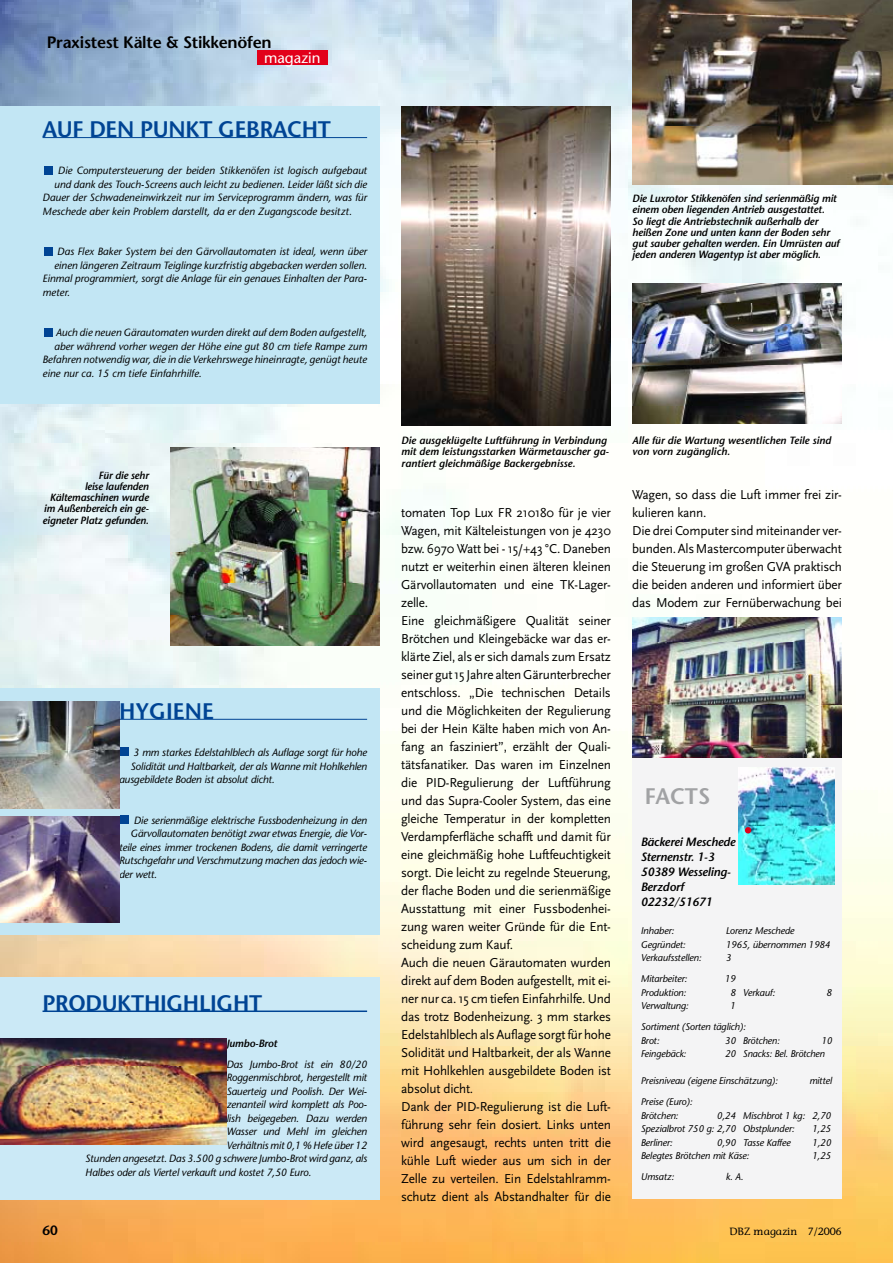
<style>
.page{position:relative;width:893px;height:1263px;background:#fff}
.page>*{position:absolute;margin:0;border:0;box-sizing:border-box;transform-origin:0 0}
.t1{font:600 22.5px "Stone Sans";letter-spacing:-.015em;color:#004494}
.t2{font:600 22.5px "Stone Sans";color:#a1a2a4}
.t3{font:600 16.5px "Stone Sans";letter-spacing:-.015em;color:#000}
.t4{font:15px "Stone Sans";color:#fff}
.t5{font:13.5px/18px "Scala Sans";letter-spacing:-.015em;color:#000}
.t6{font:600 13.5px "Stone Sans";color:#000}
.t7{font:italic 600 12px/15px "Stone Sans";letter-spacing:-.015em;color:#000}
.t8{font:italic 10.5px "Stone Sans";color:#000}
.t9{font:italic 600 10.5px/11.2px "Stone Sans";letter-spacing:-.015em;color:#000}
.t10{font:10.5px "Stone Informal";color:#000}
.t11{font:italic 9.75px/13.5px "Stone Sans";letter-spacing:-.015em;color:#000}
</style>
<div class="page">
<img style="left:0;top:0;width:893px;height:1263px">
<div style="left:257px;top:50px;width:70px;height:15px;background:#e2001a"></div>
<div style="left:0;top:106px;width:380px;height:298px;background:#c2e6f4"></div>
<div style="left:44px;top:166px;width:9px;height:8px;background:#004494"></div>
<div style="left:44px;top:247px;width:9px;height:8px;background:#004494"></div>
<div style="left:44px;top:328px;width:9px;height:8px;background:#004494"></div>
<hr style="left:43px;top:137px;width:324px;height:1px;background:#004494">
<img style="left:632px;top:617px;width:210px;height:142px">
<div style="left:632px;top:759px;width:210px;height:440px;background:#f4f4f5"></div>
<div style="left:0;top:688px;width:380px;height:246px;background:#c2e6f4"></div>
<div style="left:121px;top:747px;width:8px;height:9px;background:#004494"></div>
<div style="left:121px;top:815px;width:8px;height:8px;background:#004494"></div>
<hr style="left:119px;top:719px;width:248px;height:1px;background:#004494">
<img style="left:0;top:702px;width:119px;height:106px">
<img style="left:0;top:816px;width:119px;height:107px">
<img style="left:739px;top:768px;width:95px;height:116px">
<svg style="left:745px;top:827px;width:6px;height:6px"></svg>
<div style="left:0;top:977px;width:380px;height:222px;background:#cbe9f6"></div>
<img style="left:0;top:1038px;width:226px;height:106px">
<hr style="left:43px;top:1010px;width:324px;height:2px;background:#004494">
<img style="left:632px;top:0;width:261px;height:184px">
<img style="left:632px;top:283px;width:210px;height:141px">
<img style="left:401px;top:106px;width:210px;height:319px">
<img style="left:170px;top:448px;width:210px;height:198px">
<p class="t3" style="left:47px;top:32px;width:226px">PRAXISTEST KÄLTE &amp; STIKKENÖFEN</p>
<p class="t4" style="left:264px;top:49px;width:58px">magazin</p>
<h1 class="t1" style="left:43px;top:115px;width:290px">AUF DEN PUNKT GEBRACHT</h1>
<p class="t8" style="left:58px;top:164px;width:311px">Die Computersteuerung der beiden Stikkenöfen ist logisch aufgebaut</p>
<p class="t8" style="left:54px;top:178px;width:315px">und dank des Touch-Screens auch leicht zu bedienen. Leider läßt sich die</p>
<p class="t8" style="left:43px;top:191px;width:326px">Dauer der Schwadeneinwirkzeit nur im Serviceprogramm ändern, was für</p>
<p class="t8" style="left:43px;top:205px;width:311px">Meschede aber kein Problem darstellt, da er den Zugangscode besitzt.</p>
<p class="t8" style="left:57px;top:245px;width:311px">Das Flex Baker System bei den Gärvollautomaten ist ideal, wenn über</p>
<p class="t8" style="left:54px;top:259px;width:315px">einen längeren Zeitraum Teiglinge kurzfristig abgebacken werden sollen.</p>
<p class="t8" style="left:43px;top:272px;width:326px">Einmal programmiert, sorgt die Anlage für ein genaues Einhalten der Para-</p>
<p class="t8" style="left:43px;top:286px;width:29px">meter.</p>
<p class="t8" style="left:56px;top:326px;width:313px">Auch die neuen Gärautomaten wurden direkt auf dem Boden aufgestellt,</p>
<p class="t8" style="left:54px;top:340px;width:315px">aber während vorher wegen der Höhe eine gut 80 cm tiefe Rampe zum</p>
<p class="t8" style="left:43px;top:353px;width:326px">Befahren notwendig war, die in die Verkehrswege hineinragte, genügt heute</p>
<p class="t8" style="left:43px;top:367px;width:161px">eine nur ca. 15 cm tiefe Einfahrhilfe.</p>
<p class="t9" style="left:43px;top:469px;width:108px;text-align:right">Für die sehr<br>leise laufenden<br>Kältemaschinen wurde im Außenbereich ein ge&shy;eigneter Platz gefunden.</p>
<h1 class="t1" style="left:119px;top:697px;width:94px">HYGIENE</h1>
<p class="t8" style="left:133px;top:746px;width:235px">3 mm starkes Edelstahlblech als Auflage sorgt für hohe</p>
<p class="t8" style="left:131px;top:759px;width:238px">Solidität und Haltbarkeit, der als Wanne mit Hohlkehlen</p>
<p class="t8" style="left:119px;top:773px;width:157px">ausgebildete Boden ist absolut dicht.</p>
<p class="t8" style="left:134px;top:813px;width:235px">Die serienmäßige elektrische Fussbodenheizung in den</p>
<p class="t8" style="left:131px;top:827px;width:238px">Gärvollautomaten benötigt zwar etwas Energie, die Vor-</p>
<p class="t8" style="left:119px;top:840px;width:250px">teile eines immer trockenen Bodens, die damit verringerte</p>
<p class="t8" style="left:119px;top:854px;width:250px">Rutschgefahr und Verschmutzung machen das jedoch wie-</p>
<p class="t8" style="left:119px;top:867px;width:40px">der wett.</p>
<h1 class="t1" style="left:43px;top:989px;width:221px">PRODUKTHIGHLIGHT</h1>
<p class="t9" style="left:226px;top:1037px;width:52px">Jumbo-Brot</p>
<p class="t8" style="left:226px;top:1058px;width:142px">Das Jumbo-Brot ist ein 80/20</p>
<p class="t8" style="left:226px;top:1071px;width:142px">Roggenmischbrot, hergestellt mit</p>
<p class="t8" style="left:226px;top:1085px;width:142px">Sauerteig und Poolish. Der Wei-</p>
<p class="t8" style="left:226px;top:1098px;width:142px">zenanteil wird komplett als Poo-</p>
<p class="t8" style="left:226px;top:1112px;width:142px">lish beigegeben. Dazu werden</p>
<p class="t8" style="left:226px;top:1125px;width:142px">Wasser und Mehl im gleichen</p>
<p class="t8" style="left:226px;top:1139px;width:142px">Verhältnis mit 0,1 % Hefe über 12</p>
<p class="t8" style="left:85px;top:1152px;width:283px">Stunden angesetzt. Das 3.500 g schwere Jumbo-Brot wird ganz, als</p>
<p class="t8" style="left:85px;top:1166px;width:228px">Halbes oder als Viertel verkauft und kostet 7,50 Euro.</p>
<p class="t9" style="left:632px;top:193px;width:209px">Die Luxrotor Stikkenöfen sind serienmäßig mit einem oben liegenden Antrieb ausgestattet.<br>So liegt die Antriebstechnik außerhalb der heißen Zone und unten kann der Boden sehr gut sauber gehalten werden. Ein Umrüsten auf jeden anderen Wagentyp ist aber möglich.</p>
<p class="t9" style="left:401px;top:435px;width:209px">Die ausgeklügelte Luftführung in Verbindung mit dem leistungsstarken Wärmetauscher ga&shy;rantiert gleichmäßige Backergebnisse.</p>
<p class="t9" style="left:632px;top:435px;width:201px">Alle für die Wartung wesentlichen Teile sind von vorn zugänglich.</p>
<p class="t5" style="left:401px;top:504px;width:211px">tomaten Top Lux FR 210180 für je vier Wagen, mit Kälteleistungen von je 4230 bzw. 6970 Watt bei - 15/+43 °C. Daneben nutzt er weiterhin einen älteren kleinen Gärvollautomaten und eine TK-Lager&shy;zelle.<br>Eine gleichmäßigere Qualität seiner Brötchen und Kleingebäcke war das er&shy;klärte Ziel, als er sich damals zum Ersatz seiner gut 15 Jahre alten Gärunterbrecher entschloss. „Die technischen Details und die Möglichkeiten der Regulierung bei der Hein Kälte haben mich von An&shy;fang an fasziniert”, erzählt der Quali&shy;tätsfanatiker. Das waren im Einzelnen die PID-Regulierung der Luftführung und das Supra-Cooler System, das eine gleiche Temperatur in der kompletten Verdampferfläche schafft und damit für eine gleichmäßig hohe Luftfeuchtigkeit sorgt. Die leicht zu regelnde Steuerung, der flache Boden und die serienmäßige Ausstattung mit einer Fussbodenhei&shy;zung waren weiter Gründe für die Ent&shy;scheidung zum Kauf.<br>Auch die neuen Gärautomaten wurden direkt auf dem Boden aufgestellt, mit ei&shy;ner nur ca. 15 cm tiefen Einfahrhilfe. Und das trotz Bodenheizung. 3 mm starkes Edelstahlblech als Auflage sorgt für hohe Solidität und Haltbarkeit, der als Wanne mit Hohlkehlen ausgebildete Boden ist absolut dicht.<br>Dank der PID-Regulierung ist die Luft&shy;führung sehr fein dosiert. Links unten wird angesaugt, rechts unten tritt die kühle Luft wieder aus um sich in der Zelle zu verteilen. Ein Edelstahlramm&shy;schutz dient als Abstandhalter für die</p>
<p class="t5" style="left:632px;top:486px;width:211px">Wagen, so dass die Luft immer frei zir&shy;kulieren kann.<br>Die drei Computer sind miteinander ver&shy;bunden. Als Mastercomputer überwacht die Steuerung im großen GVA praktisch die beiden anderen und informiert über das Modem zur Fernüberwachung bei</p>
<h1 class="t2" style="left:645px;top:782px;width:64px">FACTS</h1>
<p class="t7" style="left:641px;top:834px;width:96px">Bäckerei Meschede<br>Sternenstr. 1-3<br>50389 Wesseling-<br>Berzdorf<br>02232/51671</p>
<p class="t11" style="left:641px;top:924px;width:35px">Inhaber:</p>
<p class="t11" style="left:726px;top:924px;width:70px">Lorenz Meschede</p>
<p class="t11" style="left:641px;top:937px;width:46px">Gegründet:</p>
<p class="t11" style="left:726px;top:937px;width:106px">1965, übernommen 1984</p>
<p class="t11" style="left:641px;top:951px;width:62px">Verkaufsstellen:</p>
<p class="t11" style="left:726px;top:951px;width:7px">3</p>
<p class="t11" style="left:641px;top:972px;width:48px">Mitarbeiter:</p>
<p class="t11" style="left:725px;top:972px;width:13px">19</p>
<p class="t11" style="left:641px;top:985px;width:47px">Produktion:</p>
<p class="t11" style="left:730px;top:985px;width:46px">8 Verkauf:</p>
<p class="t11" style="left:827px;top:985px;width:7px">8</p>
<p class="t11" style="left:641px;top:999px;width:49px">Verwaltung:</p>
<p class="t11" style="left:641px;top:995px;width:107px;line-height:21px;text-indent:90px">1<br>Sortiment (Sorten täglich):</p>
<p class="t11" style="left:641px;top:1033px;width:20px">Brot:</p>
<p class="t11" style="left:725px;top:1033px;width:56px">30 Brötchen:</p>
<p class="t11" style="left:821px;top:1033px;width:12px">10</p>
<p class="t11" style="left:641px;top:1047px;width:47px">Feingebäck:</p>
<p class="t11" style="left:725px;top:1047px;width:101px">20 Snacks: Bel. Brötchen</p>
<p class="t11" style="left:641px;top:1074px;width:139px">Preisniveau (eigene Einschätzung):</p>
<p class="t11" style="left:809px;top:1074px;width:24px">mittel</p>
<p class="t11" style="left:641px;top:1095px;width:53px">Preise (Euro):<br>Brötchen:</p>
<p class="t11" style="left:641px;top:1108px;width:192px;text-indent:76px">0,24 Mischbrot 1 kg: 2,70<br>Spezialbrot 750 g: 2,70 Obstplunder:</p>
<p class="t11" style="left:812px;top:1122px;width:21px">1,25</p>
<p class="t11" style="left:641px;top:1135px;width:33px">Berliner:</p>
<p class="t11" style="left:717px;top:1135px;width:75px">0,90 Tasse Kaffee</p>
<p class="t11" style="left:812px;top:1135px;width:21px">1,20</p>
<p class="t11" style="left:641px;top:1149px;width:110px">Belegtes Brötchen mit Käse:</p>
<p class="t11" style="left:812px;top:1149px;width:21px">1,25</p>
<p class="t11" style="left:641px;top:1170px;width:35px">Umsatz:</p>
<p class="t11" style="left:726px;top:1170px;width:19px">k. A.</p>
<p class="t6" style="left:43px;top:1222px;width:17px">60</p>
<p class="t10" style="left:729px;top:1225px;width:114px">DBZ magazin 7/2006</p>
</div>
